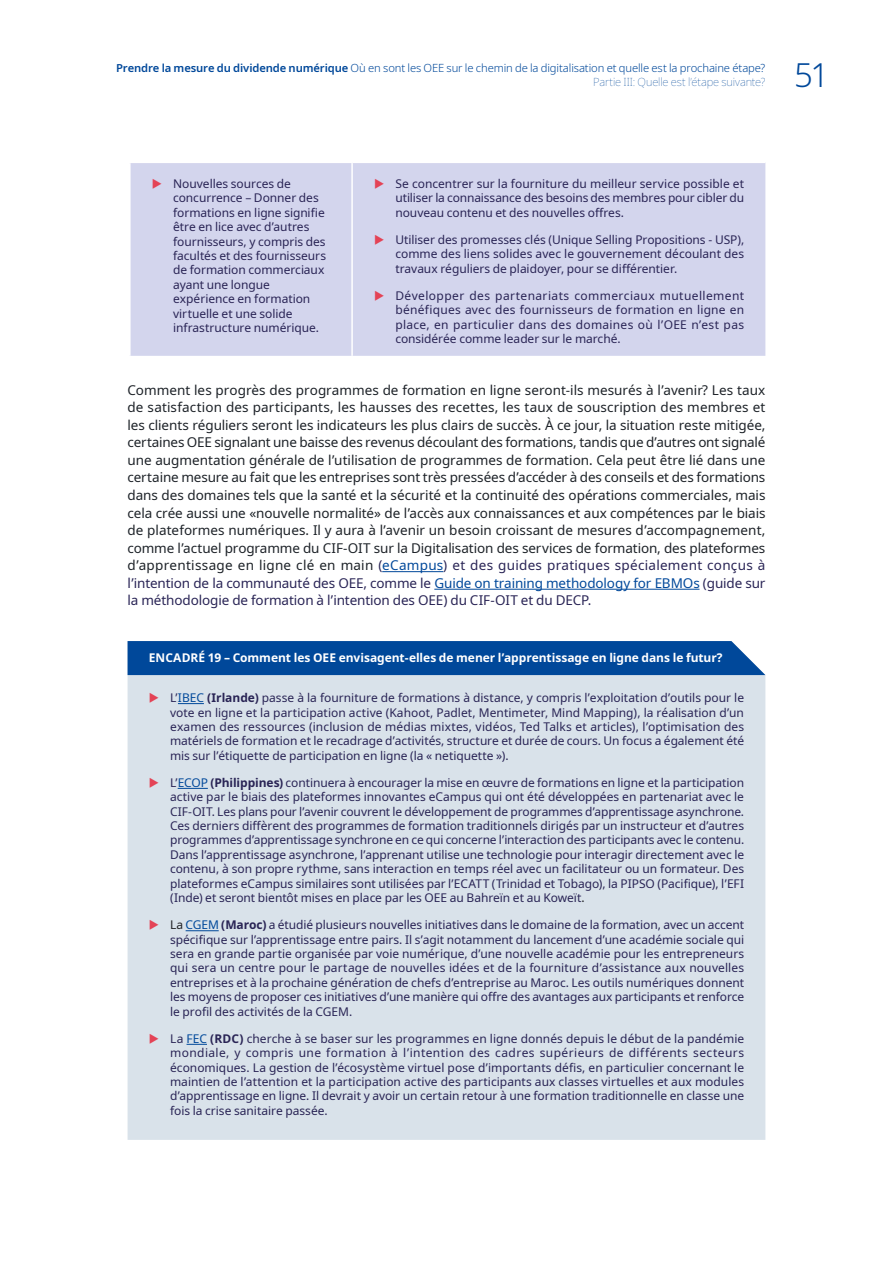
<style>
.page{position:relative;width:893px;height:1263px;background:#fff}
.page>*{position:absolute;margin:0;border:0;box-sizing:border-box;transform-origin:0 0}
.t1{font:300 33px "Noto Sans";color:#00489a}
.t2{font:13.5px/17.5px "Noto Sans";letter-spacing:-.01em;color:#1d2228;text-align:justify}
.t3{font:12px/14.4px "Noto Sans";letter-spacing:-.005em;color:#292455;text-align:justify}
.t4{font:700 12px "Noto Sans";letter-spacing:-.005em;color:#fff}
.t5{font:300 11.25px/14.7px "Noto Sans";letter-spacing:-.01em;color:#00489a;text-align:right}
.s1{font-weight:600}
.s2{font-weight:100}
.s3{color:#292455}
.s4{color:#00489a}
.s5{font-weight:700}
.s6{color:#202124}
</style>
<div class="page">
<div style="left:128px;top:675px;width:637px;height:465px;background:#d9e2ea"></div>
<div style="left:128px;top:641px;width:637px;height:34px;background:#00489a"></div>
<hr style="left:382px;top:571px;width:61px;height:1px;background:#00489a">
<hr style="left:434px;top:589px;width:265px;height:1px;background:#00489a">
<svg style="left:178px;top:703px;width:26px;height:1px"></svg>
<hr style="left:178px;top:788px;width:30px;height:1px;background:#00489a">
<hr style="left:186px;top:930px;width:33px;height:1px;background:#00489a">
<svg style="left:187px;top:1044px;width:20px;height:1px"></svg>
<div style="left:131px;top:163px;width:634px;height:193px;background:#d3d5ed"></div>
<hr style="left:351px;top:163px;width:2px;height:193px;background:#fff">
<svg style="left:153px;top:178px;width:9px;height:11px"></svg>
<svg style="left:375px;top:178px;width:9px;height:11px"></svg>
<svg style="left:375px;top:234px;width:9px;height:11px"></svg>
<svg style="left:375px;top:290px;width:9px;height:10px"></svg>
<svg style="left:150px;top:693px;width:9px;height:10px"></svg>
<svg style="left:150px;top:777px;width:9px;height:10px"></svg>
<svg style="left:150px;top:920px;width:9px;height:10px"></svg>
<svg style="left:150px;top:1033px;width:9px;height:10px"></svg>
<p class="t5" style="left:116px;top:61px;width:651px"><span class="s1">Prendre la mesure du dividende numérique</span> Où en sont les OEE sur le chemin de la digitalisation et quelle est la prochaine étape?<br><span class="s2">Partie III: Quelle est l’étape suivante?</span></p>
<h1 class="t1" style="left:794px;top:52px;width:37px">51</h1>
<p class="t3" style="left:173px;top:177px;width:155px;text-align:left">Nouvelles sources de concurrence – Donner des formations en ligne signifie être en lice avec d’autres fournisseurs, y compris des facultés et des fournisseurs de formation commerciaux ayant une longue expérience en formation virtuelle et une solide infrastructure numérique.</p>
<p class="t3" style="left:395px;top:177px;width:350px">Se concentrer sur la fourniture du meilleur service possible et utiliser la connaissance des besoins des membres pour cibler du nouveau contenu et des nouvelles offres.</p>
<p class="t3" style="left:395px;top:233px;width:350px">Utiliser des promesses clés (Unique Selling Propositions - USP), comme des liens solides avec le gouvernement découlant des travaux réguliers de plaidoyer, pour se différentier.</p>
<p class="t3" style="left:395px;top:289px;width:350px">Développer des partenariats commerciaux mutuellement bénéfiques avec des fournisseurs de formation en ligne en place, en particulier dans des domaines où l’OEE n’est pas considérée comme leader sur le marché.</p>
<p class="t2" style="left:128px;top:381px;width:639px">Comment les progrès des programmes de formation en ligne seront-ils mesurés à l’avenir? Les taux de satisfaction des participants, les hausses des recettes, les taux de souscription des membres et les clients réguliers seront les indicateurs les plus clairs de succès. À ce jour, la situation reste mitigée, certaines OEE signalant une baisse des revenus découlant des formations, tandis que d’autres ont signalé une augmentation générale de l’utilisation de programmes de formation. Cela peut être lié dans une certaine mesure au fait que les entreprises sont très pressées d’accéder à des conseils et des formations dans des domaines tels que la santé et la sécurité et la continuité des opérations commerciales, mais cela crée aussi une «nouvelle normalité» de l’accès aux connaissances et aux compétences par le biais de plateformes numériques. Il y aura à l’avenir un besoin croissant de mesures d’accompagnement, comme l’actuel programme du CIF-OIT sur la Digitalisation des services de formation, des plateformes d’apprentissage en ligne clé en main <span class="s3">(</span><span class="s4">eCampus</span><span class="s3">) et des guides pratiques spécialement conçus à l’intention de la communauté des OEE, comme le</span> <span class="s4">Guide on training methodology for EBMOs</span> <span class="s3">(guide sur la méthodologie de formation à l’intention des OEE) du CIF-OIT et du DECP.</span></p>
<p class="t4" style="left:149px;top:649px;width:575px">ENCADRÉ 19 – Comment les OEE envisagent-elles de mener l’apprentissage en ligne dans le futur?</p>
<p class="t3" style="left:170px;top:691px;width:576px">L’<span class="s4">IBEC</span> <span class="s5">(Irlande)</span> passe à la fourniture de formations à distance, y compris l’exploitation d’outils pour le vote en ligne et la participation active (Kahoot, Padlet, Mentimeter, Mind Mapping), la réalisation d’un examen des ressources (inclusion de médias mixtes, vidéos, Ted Talks et articles), l’optimisation des matériels de formation et le recadrage d’activités, structure et durée de cours. Un focus a également été mis sur l’étiquette de participation en ligne (la « netiquette »).</p>
<p class="t3" style="left:170px;top:776px;width:576px">L’<span class="s4">ECOP</span> <span class="s5">(Philippines)</span> continuera à encourager la mise en œuvre de formations en ligne et la participation active par le biais des plateformes innovantes eCampus qui ont été développées en partenariat avec le CIF-OIT. Les plans pour l’avenir couvrent le développement de programmes d’apprentissage asynchrone.<br>Ces derniers diffèrent des programmes de formation traditionnels dirigés par un instructeur et d’autres programmes d’apprentissage synchrone en ce qui concerne l’interaction des participants avec le contenu.<br>Dans l’apprentissage asynchrone, l’apprenant utilise une technologie pour interagir directement avec le contenu, à son propre rythme, sans interaction en temps réel avec un facilitateur ou un formateur. Des plateformes eCampus similaires sont utilisées par l’ECATT (Trinidad et Tobago), la PIPSO (Pacifique), l’EFI (Inde) et seront bientôt mises en place par les OEE au Bahreïn et au Koweït<span class="s6">.</span></p>
<p class="t3" style="left:170px;top:918px;width:576px"><span class="s6">La</span> <span class="s4">CGEM</span> <span class="s5">(Maroc)</span> a étudié plusieurs nouvelles initiatives dans le domaine de la formation, avec un accent spécifique sur l’apprentissage entre pairs. Il s’agit notamment du lancement d’une académie sociale qui sera en grande partie organisée par voie numérique, d’une nouvelle académie pour les entrepreneurs qui sera un centre pour le partage de nouvelles idées et de la fourniture d’assistance aux nouvelles entreprises et à la prochaine génération de chefs d’entreprise au Maroc. Les outils numériques donnent les moyens de proposer ces initiatives d’une manière qui offre des avantages aux participants et renforce le profil des activités de la CGEM.</p>
<p class="t3" style="left:170px;top:1031px;width:576px">La <span class="s4">FEC</span> <span class="s5">(RDC)</span> cherche à se baser sur les programmes en ligne donnés depuis le début de la pandémie mondiale, y compris une formation à l’intention des cadres supérieurs de différents secteurs économiques. La gestion de l’écosystème virtuel pose d’importants défis, en particulier concernant le maintien de l’attention et la participation active des participants aux classes virtuelles et aux modules d’apprentissage en ligne. Il devrait y avoir un certain retour à une formation traditionnelle en classe une fois la crise sanitaire passée.</p>
</div>
